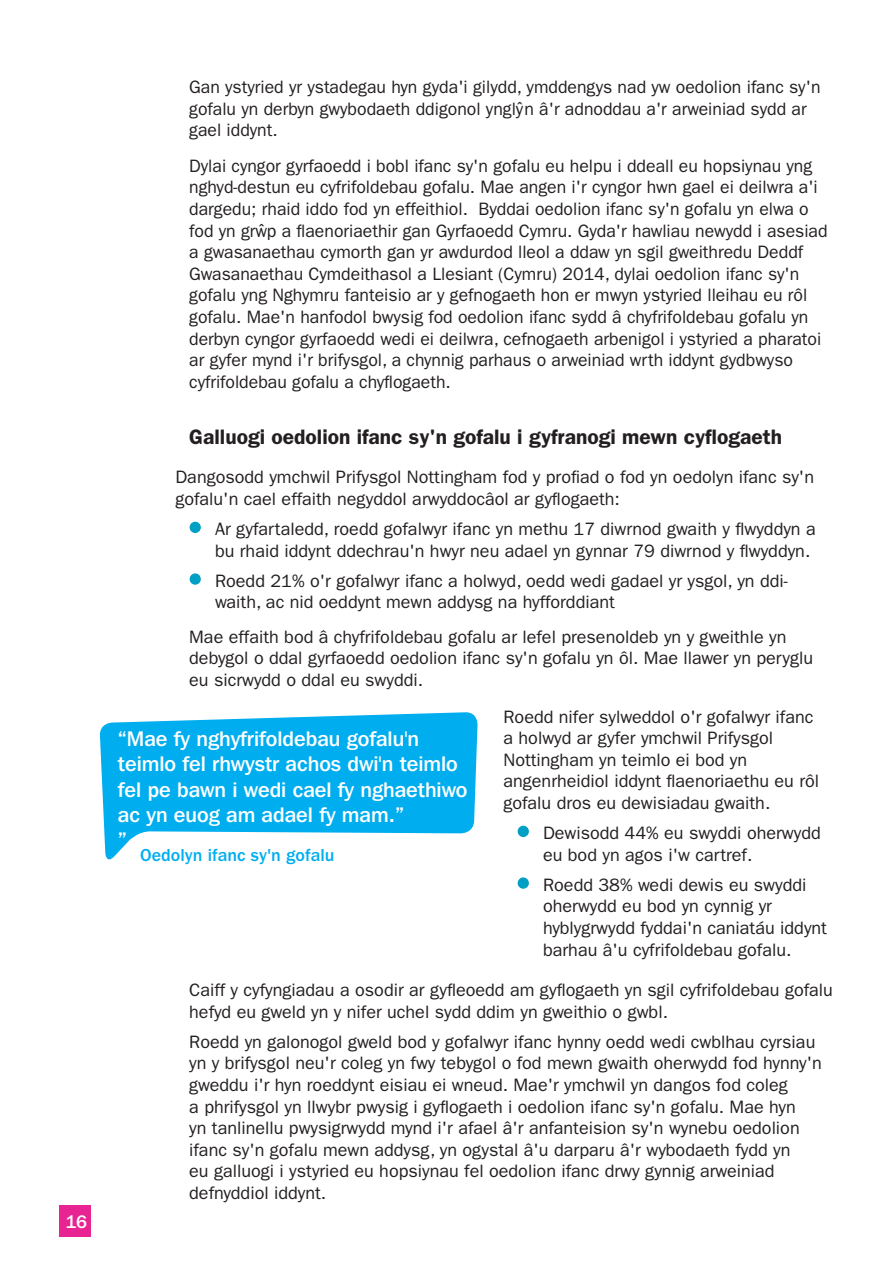
<style>
.page{position:relative;width:893px;height:1263px;background:#fff}
.page>*{position:absolute;margin:0;border:0;box-sizing:border-box;transform-origin:0 0}
.quote{font:500 21px/25.2px "Franklin Gothic IT Cby BT";color:#fff}
.sub_head_2{font:600 21px "ITC Franklin Gothic Std";color:#231f20}
.Body_text{font:18px/21.6px "ITC Franklin Gothic Std";color:#231f20}
.sub_head_2-2{font:18px/21.6px "ITC Franklin Gothic Std";color:#231f20}
.quote_name{font:500 18px "ITC Franklin Gothic Std";color:#00aeef}
.t1{font:500 18px "Franklin Gothic IT Cby BT";color:#fff}
.s1{font-family:"Gotham"}
.s2{font-size:66px;color:#009fc3}
</style>
<div class="page">
<div style="left:60px;top:1205px;width:31px;height:32px;background:#e82492"></div>
<svg style="left:99px;top:712px;width:379px;height:148px;fill:#00aeef"></svg>
<p class="t1" style="left:65px;top:1210px;width:23px">16</p>
<p class="Body_text" style="left:189px;top:76px;width:633px">Gan ystyried yr ystadegau hyn gyda'i gilydd, ymddengys nad yw oedolion ifanc sy'n gofalu yn derbyn gwybodaeth ddigonol yngly<span class="s1">ˆ</span>n â'r adnoddau a'r arweiniad sydd ar gael iddynt.</p>
<p class="Body_text" style="left:189px;top:155px;width:640px">Dylai cyngor gyrfaoedd i bobl ifanc sy'n gofalu eu helpu i ddeall eu hopsiynau yng nghyd-destun eu cyfrifoldebau gofalu. Mae angen i'r cyngor hwn gael ei deilwra a'i dargedu; rhaid iddo fod yn effeithiol. Byddai oedolion ifanc sy'n gofalu yn elwa o fod yn grw<span class="s1">ˆ</span>p a flaenoriaethir gan Gyrfaoedd Cymru. Gyda'r hawliau newydd i asesiad a gwasanaethau cymorth gan yr awdurdod lleol a ddaw yn sgil gweithredu Deddf Gwasanaethau Cymdeithasol a Llesiant (Cymru) 2014, dylai oedolion ifanc sy'n gofalu yng Nghymru fanteisio ar y gefnogaeth hon er mwyn ystyried lleihau eu rôl gofalu. Mae'n hanfodol bwysig fod oedolion ifanc sydd â chyfrifoldebau gofalu yn derbyn cyngor gyrfaoedd wedi ei deilwra, cefnogaeth arbenigol i ystyried a pharatoi ar gyfer mynd i'r brifysgol, a chynnig parhaus o arweiniad wrth iddynt gydbwyso cyfrifoldebau gofalu a chyflogaeth.</p>
<p class="sub_head_2" style="left:189px;top:424px;width:594px">Galluogi oedolion ifanc sy'n gofalu i gyfranogi mewn cyflogaeth</p>
<p class="sub_head_2-2" style="left:175px;top:466px;width:640px">Dangosodd ymchwil Prifysgol Nottingham fod y profiad o fod yn oedolyn ifanc sy'n gofalu'n cael effaith negyddol arwyddocâol ar gyflogaeth:</p>
<p class="Body_text" style="left:175px;top:518px;width:642px;text-align:right"><span class="s2">•</span>Ar gyfartaledd, roedd gofalwyr ifanc yn methu 17 diwrnod gwaith y flwyddyn a bu rhaid iddynt ddechrau'n hwyr neu adael yn gynnar 79 diwrnod y flwyddyn.</p>
<p class="Body_text" style="left:215px;top:570px;width:574px;text-indent:-40px"><span class="s2">•</span>Roedd 21% o'r gofalwyr ifanc a holwyd, oedd wedi gadael yr ysgol, yn ddi&shy;waith, ac nid oeddynt mewn addysg na hyfforddiant</p>
<p class="Body_text" style="left:189px;top:626px;width:625px">Mae effaith bod â chyfrifoldebau gofalu ar lefel presenoldeb yn y gweithle yn debygol o ddal gyrfaoedd oedolion ifanc sy'n gofalu yn ôl. Mae llawer yn peryglu eu sicrwydd o ddal eu swyddi.</p>
<p class="Body_text" style="left:503px;top:706px;width:317px">Roedd nifer sylweddol o'r gofalwyr ifanc a holwyd ar gyfer ymchwil Prifysgol Nottingham yn teimlo ei bod yn angenrheidiol iddynt flaenoriaethu eu rôl gofalu dros eu dewisiadau gwaith.</p>
<p class="Body_text" style="left:543px;top:822px;width:279px;text-indent:-40px"><span class="s2">•</span>Dewisodd 44% eu swyddi oherwydd eu bod yn agos i'w cartref.</p>
<p class="Body_text" style="left:543px;top:874px;width:285px;text-indent:-40px"><span class="s2">•</span>Roedd 38% wedi dewis eu swyddi oherwydd eu bod yn cynnig yr hyblygrwydd fyddai'n caniatáu iddynt barhau â'u cyfrifoldebau gofalu.</p>
<p class="quote" style="left:118px;top:726px;width:351px">“Mae fy nghyfrifoldebau gofalu'n teimlo fel rhwystr achos dwi'n teimlo fel pe bawn i wedi cael fy nghaethiwo ac yn euog am adael fy mam.”</p>
<p class="quote" style="left:118px;top:827px;width:10px">”</p>
<p class="quote_name" style="left:140px;top:845px;width:196px">Oedolyn ifanc sy'n gofalu</p>
<p class="Body_text" style="left:189px;top:979px;width:645px">Caiff y cyfyngiadau a osodir ar gyfleoedd am gyflogaeth yn sgil cyfrifoldebau gofalu hefyd eu gweld yn y nifer uchel sydd ddim yn gweithio o gwbl.</p>
<p class="Body_text" style="left:189px;top:1031px;width:634px">Roedd yn galonogol gweld bod y gofalwyr ifanc hynny oedd wedi cwblhau cyrsiau yn y brifysgol neu'r coleg yn fwy tebygol o fod mewn gwaith oherwydd fod hynny'n gweddu i'r hyn roeddynt eisiau ei wneud. Mae'r ymchwil yn dangos fod coleg<br>a phrifysgol yn llwybr pwysig i gyflogaeth i oedolion ifanc sy'n gofalu. Mae hyn<br>yn tanlinellu pwysigrwydd mynd i'r afael â'r anfanteision sy'n wynebu oedolion ifanc sy'n gofalu mewn addysg, yn ogystal â'u darparu â'r wybodaeth fydd yn<br>eu galluogi i ystyried eu hopsiynau fel oedolion ifanc drwy gynnig arweiniad defnyddiol iddynt.</p>
</div>
